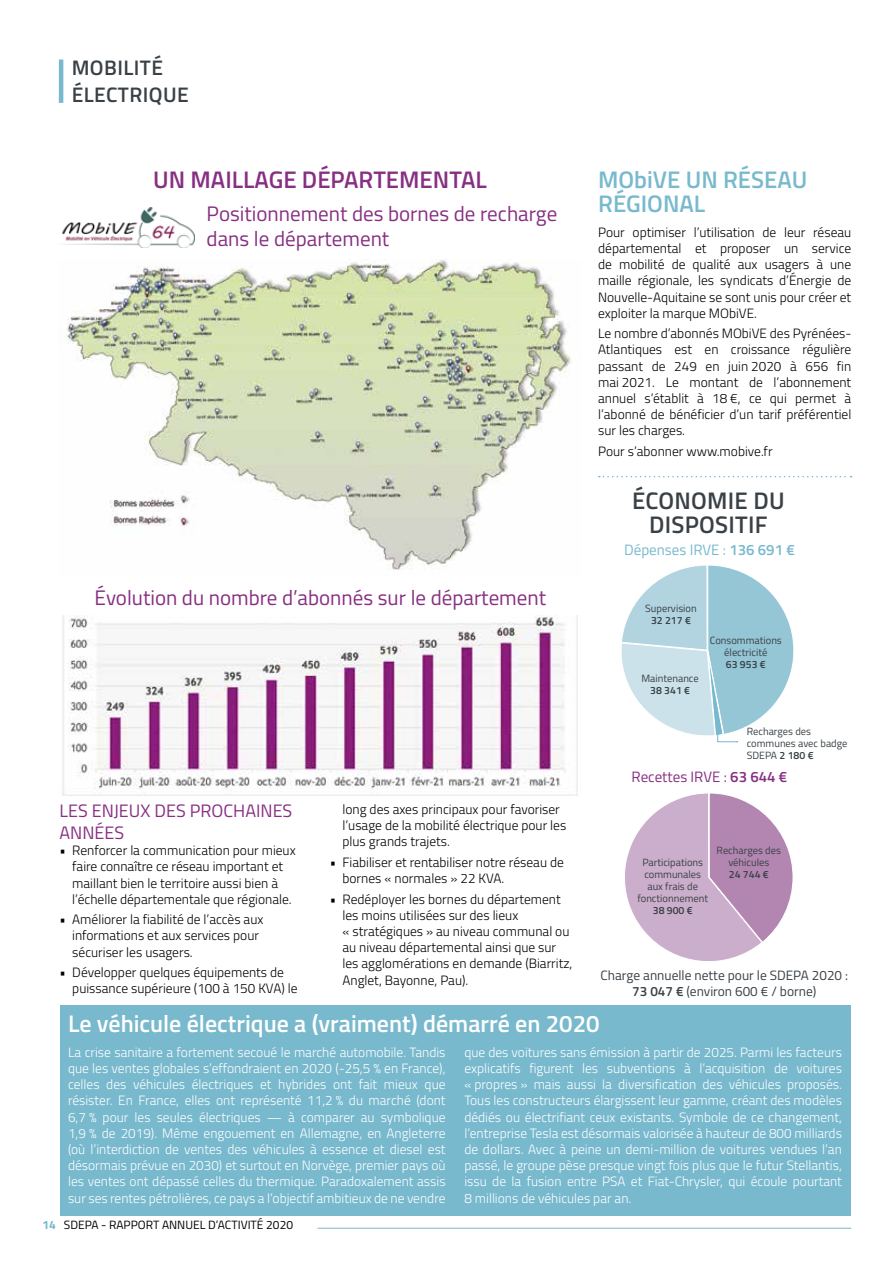
<style>
.page{position:relative;width:893px;height:1263px;background:#fff}
.page>*{position:absolute;margin:0;border:0;box-sizing:border-box;transform-origin:0 0}
.t1{font:600 24px "Titillium";color:#fff}
.t2{font:600 24px "Titillium";color:#872f82}
.t3{font:600 24px/24px "Titillium";color:#78b9ce}
.t4{font:600 24px/24px "Titillium";letter-spacing:.01em;color:#3a4146;text-align:center}
.t5{font:21px/25.2px "Titillium";color:#872f82}
.t6{font:600 21px/27px "Titillium";letter-spacing:.02em;color:#3a4146}
.t7{font:18px/21.6px "Titillium";color:#872f82}
.t8{font:15px "Titillium";color:#78b9ce}
.t9{font:15px "Titillium";color:#872f82}
.t10{font:300 13.5px/16.2px "Titillium";color:#fff;text-align:justify}
.t11{font:300 13.5px/16.2px "Titillium";color:#000}
.t12{font:13.5px/16.2px "Titillium";color:#3a4146;text-align:center}
.t13{font:12px "Titillium";color:#000}
.t14{font:10.5px/12px "Titillium";color:#3a4146;text-align:center}
.t15{font:600 10.5px "Titillium";color:#3a4146}
.s1{font-weight:600}
.s2{font-weight:700;color:#78b9ce}
</style>
<div class="page">
<hr style="left:317px;top:1228px;width:534px;height:1px;background:#78b9ce">
<svg style="left:621px;top:565px;width:173px;height:177px"></svg>
<svg style="left:625px;top:793px;width:168px;height:168px"></svg>
<hr style="left:59px;top:60px;width:4px;height:43px;background:#78b9ce">
<img style="left:59px;top:259px;width:518px;height:311px">
<img style="left:62px;top:615px;width:516px;height:181px">
<img style="left:62px;top:208px;width:132px;height:40px">
<div style="left:60px;top:1005px;width:790px;height:211px;background:#78b9ce"></div>
<svg style="left:599px;top:476px;width:252px;height:1px"></svg>
<h2 class="t6" style="left:72px;top:53px;width:118px">MOBILITÉ<br>ÉLECTRIQUE</h2>
<h1 class="t2" style="left:153px;top:162px;width:335px">UN MAILLAGE DÉPARTEMENTAL</h1>
<h2 class="t5" style="left:207px;top:200px;width:352px">Positionnement des bornes de recharge dans le département</h2>
<h2 class="t5" style="left:95px;top:584px;width:453px">Évolution du nombre d’abonnés sur le département</h2>
<h3 class="t7" style="left:60px;top:799px;width:234px">LES ENJEUX DES PROCHAINES<br>ANNÉES</h3>
<p class="t11" style="left:72px;top:842px;width:225px;text-indent:-13px">• Renforcer la communication pour mieux faire connaître ce réseau important et maillant bien le territoire aussi bien à l’échelle départementale que régionale.</p>
<p class="t11" style="left:72px;top:911px;width:193px;text-indent:-13px">• Améliorer la fiabilité de l’accès aux informations et aux services pour sécuriser les usagers.</p>
<p class="t11" style="left:72px;top:964px;width:227px;text-indent:-13px">• Développer quelques équipements de puissance supérieure (100 à 150 KVA) le</p>
<p class="t11" style="left:342px;top:800px;width:225px">long des axes principaux pour favoriser l’usage de la mobilité électrique pour les plus grands trajets.</p>
<p class="t11" style="left:342px;top:853px;width:223px;text-indent:-13px">• Fiabiliser et rentabiliser notre réseau de bornes « normales » 22 KVA.</p>
<p class="t11" style="left:342px;top:890px;width:231px;text-indent:-13px">• Redéployer les bornes du département les moins utilisées sur des lieux<br>« stratégiques » au niveau communal ou au niveau départemental ainsi que sur les agglomérations en demande (Biarritz, Anglet, Bayonne, Pau).</p>
<h1 class="t3" style="left:598px;top:166px;width:211px">MObiVE UN RÉSEAU<br>RÉGIONAL</h1>
<p class="t11" style="left:598px;top:223px;width:255px;text-align:justify">Pour optimiser l’utilisation de leur réseau départemental et proposer un service de mobilité de qualité aux usagers à une maille régionale, les syndicats d’Énergie de Nouvelle-Aquitaine se sont unis pour créer et exploiter la marque MObiVE.</p>
<p class="t11" style="left:598px;top:325px;width:255px;text-align:justify">Le nombre d’abonnés MObiVE des Pyrénées-Atlantiques est en croissance régulière passant de 249 en juin 2020 à 656 fin mai 2021. Le montant de l’abonnement annuel s’établit à 18 €, ce qui permet à l’abonné de bénéficier d’un tarif préférentiel sur les charges.</p>
<p class="t11" style="left:598px;top:442px;width:176px">Pour s’abonner www.mobive.fr</p>
<h1 class="t4" style="left:632px;top:487px;width:154px">ÉCONOMIE DU<br>DISPOSITIF</h1>
<p class="t8" style="left:624px;top:539px;width:172px">Dépenses IRVE : <span class="s1">136 691 €</span></p>
<p class="t14" style="left:645px;top:602px;width:53px">Supervision</p>
<p class="t15" style="left:651px;top:613px;width:41px">32 217 €</p>
<p class="t14" style="left:641px;top:672px;width:59px">Maintenance</p>
<p class="t15" style="left:650px;top:683px;width:41px">38 341 €</p>
<p class="t14" style="left:710px;top:634px;width:74px">Consommations électricité</p>
<p class="t15" style="left:726px;top:657px;width:41px">63 953 €</p>
<p class="t14" style="left:747px;top:725px;width:102px;text-align:left">Recharges des communes avec badge<br>SDEPA <span class="s1">2 180 €</span></p>
<p class="t9" style="left:632px;top:766px;width:157px">Recettes IRVE : <span class="s1">63 644 €</span></p>
<p class="t14" style="left:637px;top:856px;width:72px">Participations communales aux frais de fonctionnement</p>
<p class="t15" style="left:653px;top:902px;width:41px">38 900 €</p>
<p class="t14" style="left:717px;top:844px;width:66px">Recharges des véhicules</p>
<p class="t15" style="left:729px;top:867px;width:41px">24 744 €</p>
<p class="t12" style="left:601px;top:967px;width:249px">Charge annuelle nette pour le SDEPA 2020 :<br><span class="s1">73 047 €</span> (environ 600 € / borne)</p>
<h1 class="t1" style="left:68px;top:1006px;width:533px">Le véhicule électrique a (vraiment) démarré en 2020</h1>
<p class="t10" style="left:68px;top:1043px;width:379px">La crise sanitaire a fortement secoué le marché automobile. Tandis que les ventes globales s’effondraient en 2020 (-25,5 % en France), celles des véhicules électriques et hybrides ont fait mieux que résister. En France, elles ont représenté 11,2 % du marché (dont 6,7 % pour les seules électriques — à comparer au symbolique 1,9 % de 2019). Même engouement en Allemagne, en Angleterre (où l’interdiction de ventes des véhicules à essence et diesel est désormais prévue en 2030) et surtout en Norvège, premier pays où les ventes ont dépassé celles du thermique. Paradoxalement assis sur ses rentes pétrolières, ce pays a l’objectif ambitieux de ne vendre</p>
<p class="t10" style="left:464px;top:1043px;width:379px">que des voitures sans émission à partir de 2025. Parmi les facteurs explicatifs figurent les subventions à l’acquisition de voitures « propres » mais aussi la diversification des véhicules proposés.<br>Tous les constructeurs élargissent leur gamme, créant des modèles dédiés ou électrifiant ceux existants. Symbole de ce changement, l’entreprise Tesla est désormais valorisée à hauteur de 800 milliards de dollars. Avec à peine un demi-million de voitures vendues l’an passé, le groupe pèse presque vingt fois plus que le futur Stellantis, issu de la fusion entre PSA et Fiat-Chrysler, qui écoule pourtant 8 millions de véhicules par an.</p>
<p class="t13" style="left:43px;top:1216px;width:252px"><span class="s2">14</span> SDEPA - RAPPORT ANNUEL D’ACTIVITÉ 2020</p>
</div>
